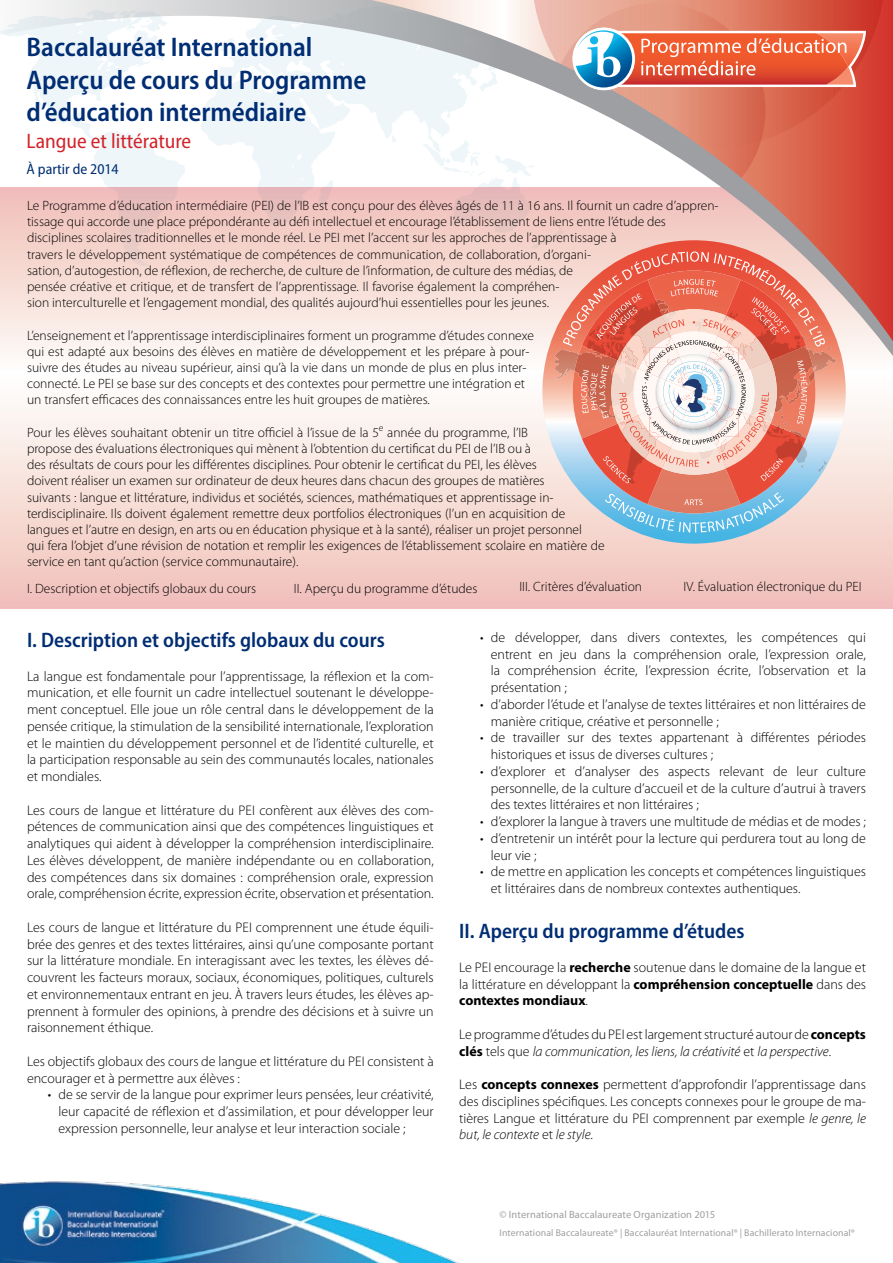
<style>
.page{position:relative;width:893px;height:1263px;background:#fff}
.page>*{position:absolute;margin:0;border:0;box-sizing:border-box;transform-origin:0 0}
.t1{font:600 semi-condensed 27px/32.4px "Myriad Pro";color:#002d73}
.t2{font:600 semi-condensed 21px "Myriad Pro";color:#002d73}
.t3{font:semi-condensed 21px "Myriad Pro";color:#d2232a}
.t4{font:semi-condensed 15px "Myriad Pro";color:#002d73}
.t5{font:300 13.95px/16.8px "Myriad Pro";color:#000;text-align:justify}
.t6{font:300 13.5px/16.2px "Myriad Pro";color:#000}
.t7{font:10.5px "Myriad Pro";letter-spacing:.01em;color:#9d9fa2}
.t8{font:9.75px "Myriad Pro";letter-spacing:.015em;color:#9d9fa2}
.s1{font-weight:700}
.s2{font-style:italic}
</style>
<div class="page">
<svg style="left:0;top:406px;width:893px;height:202px;background:#f5d7d1"></svg>
<svg style="left:0;top:0;width:893px;height:356px"></svg>
<svg style="left:371px;top:0;width:522px;height:341px"></svg>
<svg style="left:532px;top:0;width:353px;height:149px;background:#db7766"></svg>
<svg style="left:550px;top:3px;width:215px;height:215px"></svg>
<svg style="left:371px;top:0;width:22px;height:116px;background:#dce2e4"></svg>
<img style="left:0;top:1181px;width:459px;height:82px">
<svg style="left:542px;top:240px;width:304px;height:304px;background:#d8caca"></svg>
<svg style="left:423px;top:139px;width:414px;height:393px"></svg>
<svg style="left:573px;top:28px;width:293px;height:62px"></svg>
<h1 class="t1" style="left:27px;top:31px;width:341px">Baccalauréat International<br>Aperçu de cours du Programme d’éducation intermédiaire</h1>
<h2 class="t3" style="left:27px;top:128px;width:166px">Langue et littérature</h2>
<p class="t4" style="left:27px;top:159px;width:94px">À partir de 2014</p>
<p class="t6" style="left:27px;top:198px;width:693px">Le Programme d’éducation intermédiaire (PEI) de l’IB est conçu pour des élèves âgés de 11 à 16 ans. Il fournit un cadre d’appren&shy;tissage qui accorde une place prépondérante au défi intellectuel et encourage l’établissement de liens entre l’étude des disciplines scolaires traditionnelles et le monde réel. Le PEI met l’accent sur les approches de l’apprentissage à<br>travers le développement systématique de compétences de communication, de collaboration, d’organi-<br>sation, d’autogestion, de réflexion, de recherche, de culture de l’information, de culture des médias, de<br>pensée créative et critique, et de transfert de l’apprentissage. Il favorise également la compréhen-<br>sion interculturelle et l’engagement mondial, des qualités aujourd’hui essentielles pour les jeunes.</p>
<p class="t6" style="left:27px;top:327px;width:509px">L’enseignement et l’apprentissage interdisciplinaires forment un programme d’études connexe qui est adapté aux besoins des élèves en matière de développement et les prépare à pour&shy;suivre des études au niveau supérieur, ainsi qu’à la vie dans un monde de plus en plus inter&shy;connecté. Le PEI se base sur des concepts et des contextes pour permettre une intégration et un transfert efficaces des connaissances entre les huit groupes de matières.</p>
<p class="t6" style="left:27px;top:424px;width:579px">Pour les élèves souhaitant obtenir un titre officiel à l’issue de la 5<sup>e</sup> année du programme, l’IB<br>propose des évaluations électroniques qui mènent à l’obtention du certificat du PEI de l’IB ou à<br>des résultats de cours pour les différentes disciplines. Pour obtenir le certificat du PEI, les élèves<br>doivent réaliser un examen sur ordinateur de deux heures dans chacun des groupes de matières<br>suivants : langue et littérature, individus et sociétés, sciences, mathématiques et apprentissage in&shy;terdisciplinaire. Ils doivent également remettre deux portfolios électroniques (l’un en acquisition de langues et l’autre en design, en arts ou en éducation physique et à la santé), réaliser un projet personnel<br>qui fera l’objet d’une révision de notation et remplir les exigences de l’établissement scolaire en matière de service en tant qu’action (service communautaire).</p>
<p class="t6" style="left:27px;top:580px;width:231px">I. Description et objectifs globaux du cours</p>
<p class="t6" style="left:294px;top:580px;width:185px">II. Aperçu du programme d’études</p>
<p class="t6" style="left:519px;top:579px;width:124px">III. Critères d’évaluation</p>
<p class="t6" style="left:684px;top:579px;width:180px">IV. Évaluation électronique du PEI</p>
<h2 class="t2" style="left:27px;top:627px;width:359px">I. Description et objectifs globaux du cours</h2>
<p class="t5" style="left:27px;top:668px;width:408px">La langue est fondamentale pour l’apprentissage, la réflexion et la com&shy;munication, et elle fournit un cadre intellectuel soutenant le développe&shy;ment conceptuel. Elle joue un rôle central dans le développement de la pensée critique, la stimulation de la sensibilité internationale, l’exploration et le maintien du développement personnel et de l’identité culturelle, et la participation responsable au sein des communautés locales, nationales et mondiales.</p>
<p class="t5" style="left:27px;top:802px;width:408px">Les cours de langue et littérature du PEI confèrent aux élèves des com&shy;pétences de communication ainsi que des compétences linguistiques et analytiques qui aident à développer la compréhension interdisciplinaire.<br>Les élèves développent, de manière indépendante ou en collaboration, des compétences dans six domaines : compréhension orale, expression orale, compréhension écrite, expression écrite, observation et présentation.</p>
<p class="t5" style="left:27px;top:919px;width:408px">Les cours de langue et littérature du PEI comprennent une étude équili&shy;brée des genres et des textes littéraires, ainsi qu’une composante portant sur la littérature mondiale. En interagissant avec les textes, les élèves dé&shy;couvrent les facteurs moraux, sociaux, économiques, politiques, culturels et environnementaux entrant en jeu. À travers leurs études, les élèves ap&shy;prennent à formuler des opinions, à prendre des décisions et à suivre un raisonnement éthique.</p>
<p class="t5" style="left:27px;top:1053px;width:408px">Les objectifs globaux des cours de langue et littérature du PEI consistent à encourager et à permettre aux élèves :</p>
<p class="t5" style="left:58px;top:1086px;width:377px;text-indent:-11px">• de se servir de la langue pour exprimer leurs pensées, leur créativité, leur capacité de réflexion et d’assimilation, et pour développer leur expression personnelle, leur analyse et leur interaction sociale ;</p>
<p class="t5" style="left:491px;top:629px;width:377px;text-indent:-11px">• de développer, dans divers contextes, les compétences qui entrent en jeu dans la compréhension orale, l’expression orale, la compréhension écrite, l’expression écrite, l’observation et la présentation ;</p>
<p class="t5" style="left:491px;top:696px;width:377px;text-indent:-11px">• d’aborder l’étude et l’analyse de textes littéraires et non littéraires de manière critique, créative et personnelle ;</p>
<p class="t5" style="left:491px;top:730px;width:377px;text-indent:-11px">• de travailler sur des textes appartenant à différentes périodes historiques et issus de diverses cultures ;</p>
<p class="t5" style="left:491px;top:763px;width:377px;text-indent:-11px">• d’explorer et d’analyser des aspects relevant de leur culture personnelle, de la culture d’accueil et de la culture d’autrui à travers des textes littéraires et non littéraires ;</p>
<p class="t5" style="left:480px;top:813px;width:387px">• d’explorer la langue à travers une multitude de médias et de modes ;</p>
<p class="t5" style="left:491px;top:830px;width:377px;text-indent:-11px">• d’entretenir un intérêt pour la lecture qui perdurera tout au long de leur vie ;</p>
<p class="t5" style="left:491px;top:863px;width:377px;text-indent:-11px">• de mettre en application les concepts et compétences linguistiques et littéraires dans de nombreux contextes authentiques.</p>
<h2 class="t2" style="left:459px;top:918px;width:287px">II. Aperçu du programme d’études</h2>
<p class="t5" style="left:459px;top:959px;width:408px">Le PEI encourage la <span class="s1">recherche</span> soutenue dans le domaine de la langue et la littérature en développant la <span class="s1">compréhension conceptuelle</span> dans des <span class="s1">contextes mondiaux</span>.</p>
<p class="t5" style="left:459px;top:1026px;width:408px">Le programme d’études du PEI est largement structuré autour de <span class="s1">concepts clés</span> tels que <span class="s2">la communication, les liens, la créativité</span> et <span class="s2">la perspective</span>.</p>
<p class="t5" style="left:459px;top:1076px;width:408px">Les <span class="s1">concepts connexes</span> permettent d’approfondir l’apprentissage dans des disciplines spécifiques. Les concepts connexes pour le groupe de ma&shy;tières Langue et littérature du PEI comprennent par exemple <span class="s2">le genre, le but, le contexte</span> et <span class="s2">le style</span>.</p>
<p class="t7" style="left:500px;top:1208px;width:217px">© International Baccalaureate Organization 2015</p>
<p class="t8" style="left:500px;top:1226px;width:357px">International Baccalaureate® | Baccalauréat International® | Bachillerato Internacional®</p>
</div>
